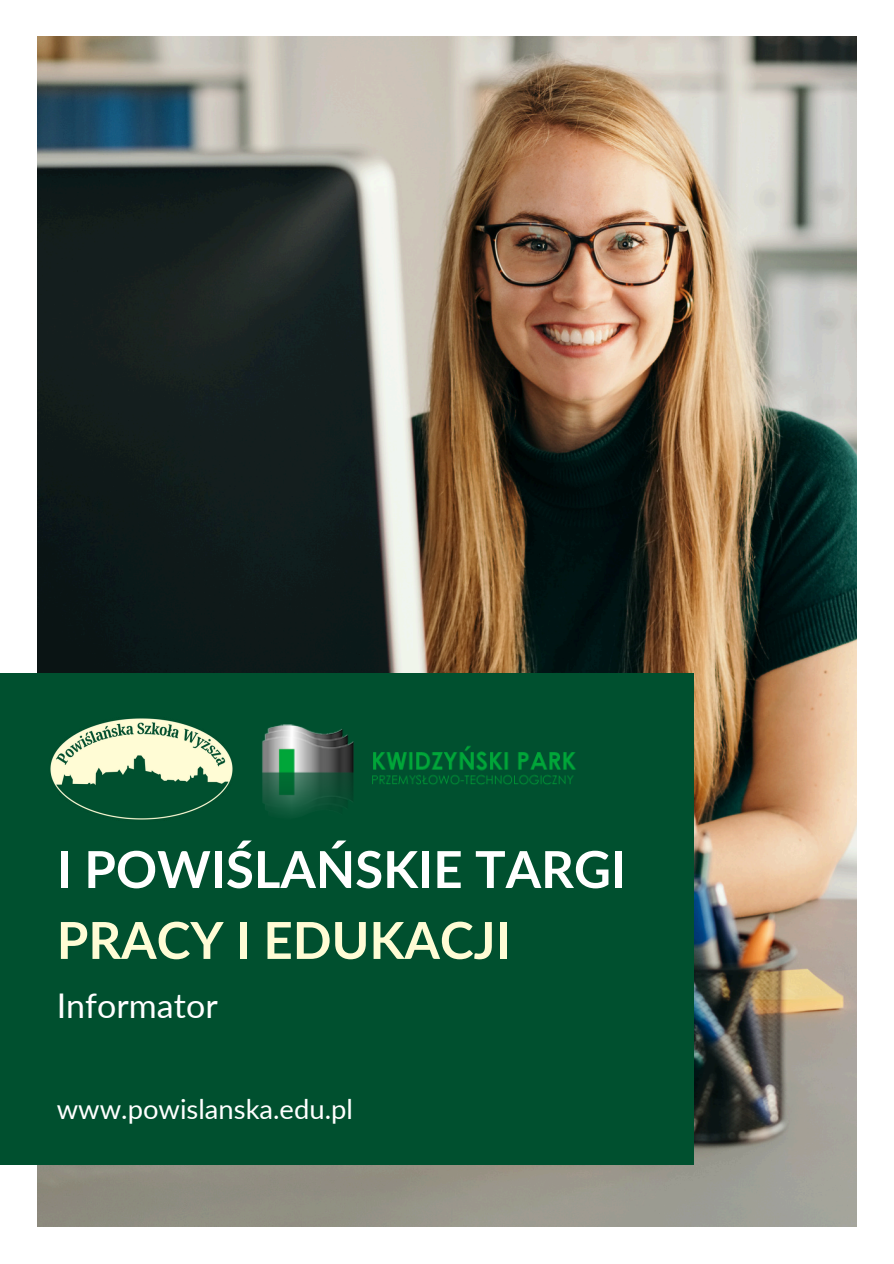
<style>
.page{position:relative;width:894px;height:1264px;background:#fff}
.page>*{position:absolute;margin:0;border:0;box-sizing:border-box;transform-origin:0 0}
.t1{font:700 51px/70.8px "Lato";color:#fff}
.t2{font:34.05px "Lato";color:#fff}
.t3{font:27.3px "Lato";color:#fff}
.s1{color:#fffcd5}
</style>
<div class="page">
<img style="left:38px;top:36px;width:817px;height:1190px">
<div style="left:0;top:673px;width:693px;height:492px;background:#00502f"></div>
<img style="left:50px;top:718px;width:183px;height:102px">
<img style="left:262px;top:724px;width:314px;height:91px">
<p class="t1" style="left:57px;top:832px;width:570px">I POWIŚLAŃSKIE TARGI<br><span class="s1">PRACY I EDUKACJI</span></p>
<h2 class="t2" style="left:57px;top:984px;width:162px">Informator</h2>
<p class="t3" style="left:57px;top:1092px;width:297px">www.powislanska.edu.pl</p>
</div>
